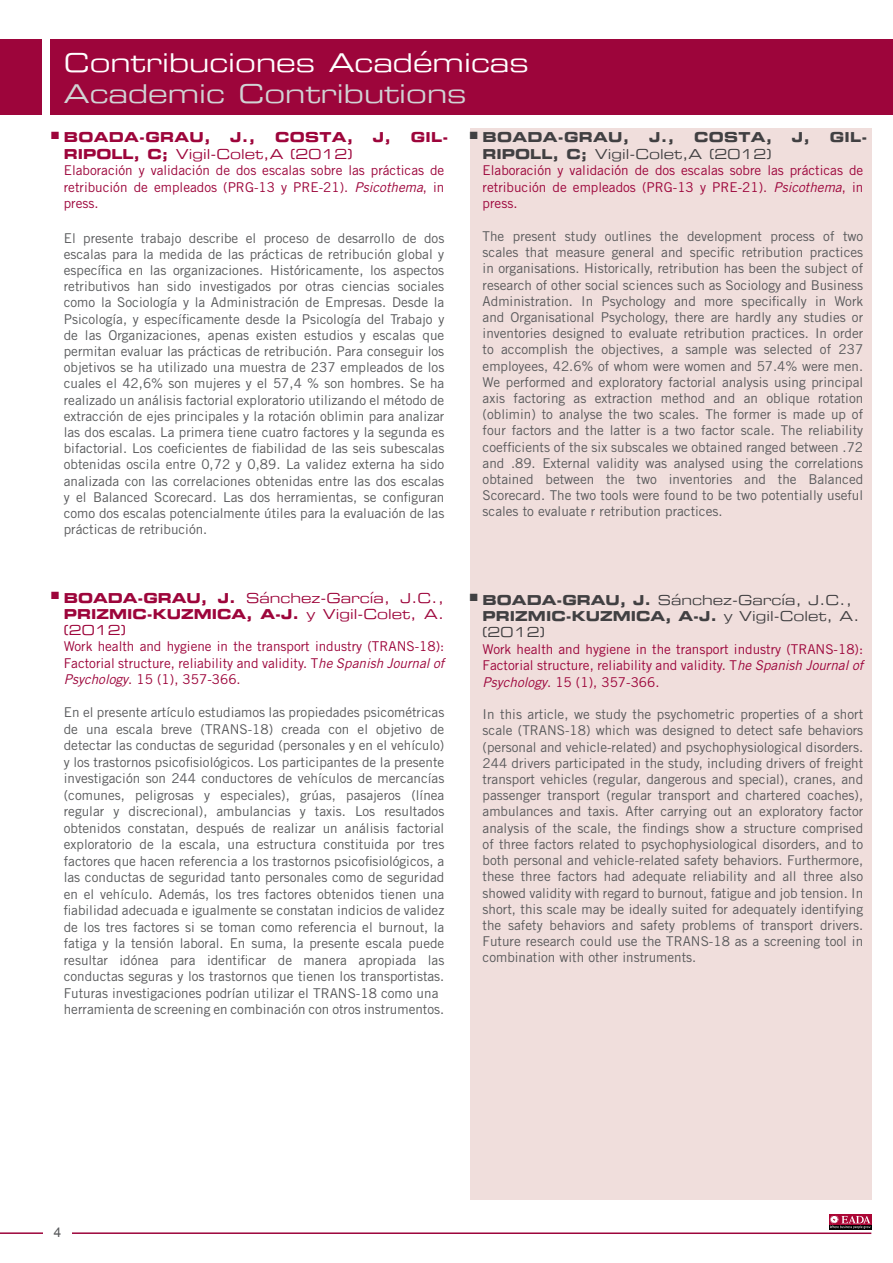
<style>
.page{position:relative;width:893px;height:1263px;background:#fff}
.page>*{position:absolute;margin:0;border:0;box-sizing:border-box;transform-origin:0 0}
.t1{font:25.5px "Eurostile Extended Two";color:#fff}
.t2{font:25.5px "Eurostile Extended Two";color:#d1d3d4}
.t3{font:13.5px/16.2px "Trade Gothic LT Std";color:#58595b;text-align:justify}
.t4{font:13.5px/16.5px "Trade Gothic LT Std";color:#9d053b;text-align:justify}
.t5{font:13.5px "Eurostile Extended Two";color:#9d053b}
.t6{font:13.5px "Eurostile Extended Two";color:#414042}
.t7{font:13.5px "Eurostile Bold Extended Two";color:#414042}
.t8{font:13.5px "Eurostile Bold Extended Two";color:#9d053b}
.t9{font:13.5px "Eurostile Bold Extended Two";letter-spacing:.025em;color:#9d053b}
.t10{font:13.5px "Eurostile Bold Extended Two";letter-spacing:.025em;color:#414042}
.t11{font:13.5px "Arial";color:#58595b}
.s1{font-family:"Eurostile Bold Extended Two"}
.s2{font-style:italic}
.s3{font-family:"Eurostile Extended Two"}
</style>
<div class="page">
<hr style="left:0;top:1232px;width:871px;height:2px;background:#9d053b">
<div style="left:43px;top:1227px;width:29px;height:14px;background:#fff"></div>
<div style="left:470px;top:128px;width:402px;height:1071px;background:#f0dedc"></div>
<div style="left:0;top:39px;width:42px;height:76px;background:#9d053b"></div>
<div style="left:51px;top:39px;width:842px;height:75px;background:#9d053b"></div>
<div style="left:829px;top:1215px;width:43px;height:17px;background:linear-gradient(to right,#000,#000)"></div>
<div style="left:829px;top:1215px;width:43px;height:10px;background:#ab0635"></div>
<svg style="left:829px;top:1225px;width:43px;height:4px"></svg>
<svg style="left:830px;top:1216px;width:40px;height:13px"></svg>
<h1 class="t1" style="left:64px;top:45px;width:467px">Contribuciones Académicas</h1>
<h1 class="t2" style="left:64px;top:76px;width:404px">Academic Contributions</h1>
<p class="t9" style="left:51px;top:128px;width:161px">■ BOADA-GRAU,</p>
<p class="t9" style="left:230px;top:128px;width:27px">J.,</p>
<p class="t9" style="left:275px;top:128px;width:80px">COSTA,</p>
<p class="t9" style="left:373px;top:128px;width:20px">J,</p>
<p class="t9" style="left:411px;top:128px;width:39px">GIL-</p>
<p class="t5" style="left:64px;top:145px;width:290px"><span class="s1">RIPOLL, C;</span> Vigil-Colet,A (2012)</p>
<p class="t4" style="left:64px;top:162px;width:382px">Elaboración y validación de dos escalas sobre las prácticas de retribución de empleados (PRG-13 y PRE-21). <span class="s2">Psicothema</span>, in press.</p>
<p class="t3" style="left:64px;top:229px;width:382px">El presente trabajo describe el proceso de desarrollo de dos escalas para la medida de las prácticas de retribución global y específica en las organizaciones. Históricamente, los aspectos retributivos han sido investigados por otras ciencias sociales como la Sociología y la Administración de Empresas. Desde la Psicología, y específicamente desde la Psicología del Trabajo y de las Organizaciones, apenas existen estudios y escalas que permitan evaluar las prácticas de retribución. Para conseguir los objetivos se ha utilizado una muestra de 237 empleados de los cuales el 42,6% son mujeres y el 57,4 % son hombres. Se ha realizado un análisis factorial exploratorio utilizando el método de extracción de ejes principales y la rotación oblimin para analizar las dos escalas. La primera tiene cuatro factores y la segunda es bifactorial. Los coeficientes de fiabilidad de las seis subescalas obtenidas oscila entre 0,72 y 0,89. La validez externa ha sido analizada con las correlaciones obtenidas entre las dos escalas y el Balanced Scorecard. Las dos herramientas, se configuran como dos escalas potencialmente útiles para la evaluación de las prácticas de retribución.</p>
<p class="t5" style="left:51px;top:588px;width:395px">■ <span class="s1">BOADA-GRAU, J.</span> Sánchez-García, J.C.,</p>
<p class="t8" style="left:64px;top:604px;width:382px">PRIZMIC-KUZMICA, A-J. <span class="s3">y Vigil-Colet, A.</span></p>
<p class="t5" style="left:64px;top:621px;width:64px">(2012)</p>
<p class="t4" style="left:64px;top:638px;width:382px">Work health and hygiene in the transport industry (TRANS-18):<br>Factorial structure, reliability and validity. T<span class="s2">he Spanish Journal of Psychology</span>. 15 (1), 357-366.</p>
<p class="t3" style="left:64px;top:704px;width:382px;text-align:left">En el presente artículo estudiamos las propiedades psicométricas de una escala breve (TRANS-18) creada con el objetivo de detectar las conductas de seguridad (personales y en el vehículo) y los trastornos psicofisiológicos. Los participantes de la presente investigación son 244 conductores de vehículos de mercancías (comunes, peligrosas y especiales), grúas, pasajeros (línea regular y discrecional), ambulancias y taxis. Los resultados obtenidos constatan, después de realizar un análisis factorial exploratorio de la escala, una estructura constituida por tres factores que hacen referencia a los trastornos psicofisiológicos, a las conductas de seguridad tanto personales como de seguridad en el vehículo. Además, los tres factores obtenidos tienen una fiabilidad adecuada e igualmente se constatan indicios de validez de los tres factores si se toman como referencia el burnout, la fatiga y la tensión laboral. En suma, la presente escala puede resultar idónea para identificar de manera apropiada las conductas seguras y los trastornos que tienen los transportistas.<br>Futuras investigaciones podrían utilizar el TRANS-18 como una herramienta de screening en combinación con otros instrumentos.</p>
<p class="t10" style="left:470px;top:128px;width:161px">■ BOADA-GRAU,</p>
<p class="t7" style="left:649px;top:128px;width:27px">J.,</p>
<p class="t7" style="left:694px;top:128px;width:30px">COSTA</p>
<p class="t7" style="left:766px;top:128px;width:8px">,</p>
<p class="t7" style="left:792px;top:128px;width:20px">J,</p>
<p class="t7" style="left:830px;top:128px;width:39px">GIL-</p>
<p class="t6" style="left:483px;top:145px;width:290px"><span class="s1">RIPOLL, C;</span> Vigil-Colet,A (2012)</p>
<p class="t4" style="left:483px;top:162px;width:382px">Elaboración y validación de dos escalas sobre las prácticas de retribución de empleados (PRG-13 y PRE-21). <span class="s2">Psicothema</span>, in press.</p>
<p class="t3" style="left:483px;top:228px;width:382px">The present study outlines the development process of two scales that measure general and specific retribution practices in organisations. Historically, retribution has been the subject of research of other social sciences such as Sociology and Business Administration. In Psychology and more specifically in Work and Organisational Psychology, there are hardly any studies or inventories designed to evaluate retribution practices. In order to accomplish the objectives, a sample was selected of 237 employees, 42.6% of whom were women and 57.4% were men.<br>We performed and exploratory factorial analysis using principal axis factoring as extraction method and an oblique rotation (oblimin) to analyse the two scales. The former is made up of four factors and the latter is a two factor scale. The reliability coefficients of the six subscales we obtained ranged between .72 and .89. External validity was analysed using the correlations obtained between the two inventories and the Balanced Scorecard. The two tools were found to be two potentially useful scales to evaluate r retribution practices.</p>
<p class="t6" style="left:470px;top:590px;width:384px">■ <span class="s1">BOADA-GRAU, J.</span> Sánchez-García, J.C.,</p>
<p class="t7" style="left:483px;top:606px;width:379px">PRIZMIC-KUZMICA, A-J. <span class="s3">y Vigil-Colet, A.</span></p>
<p class="t6" style="left:483px;top:623px;width:64px">(2012)</p>
<p class="t4" style="left:483px;top:640px;width:382px">Work health and hygiene in the transport industry (TRANS-18):<br>Factorial structure, reliability and validity. T<span class="s2">he Spanish Journal of Psychology</span>. 15 (1), 357-366.</p>
<p class="t3" style="left:483px;top:706px;width:382px">In this article, we study the psychometric properties of a short scale (TRANS-18) which was designed to detect safe behaviors (personal and vehicle-related) and psychophysiological disorders.<br>244 drivers participated in the study, including drivers of freight transport vehicles (regular, dangerous and special), cranes, and passenger transport (regular transport and chartered coaches), ambulances and taxis. After carrying out an exploratory factor analysis of the scale, the findings show a structure comprised of three factors related to psychophysiological disorders, and to both personal and vehicle-related safety behaviors. Furthermore, these three factors had adequate reliability and all three also showed validity with regard to burnout, fatigue and job tension. In short, this scale may be ideally suited for adequately identifying the safety behaviors and safety problems of transport drivers.<br>Future research could use the TRANS-18 as a screening tool in combination with other instruments.</p>
<p class="t11" style="left:54px;top:1224px;width:9px">4</p>
</div>
